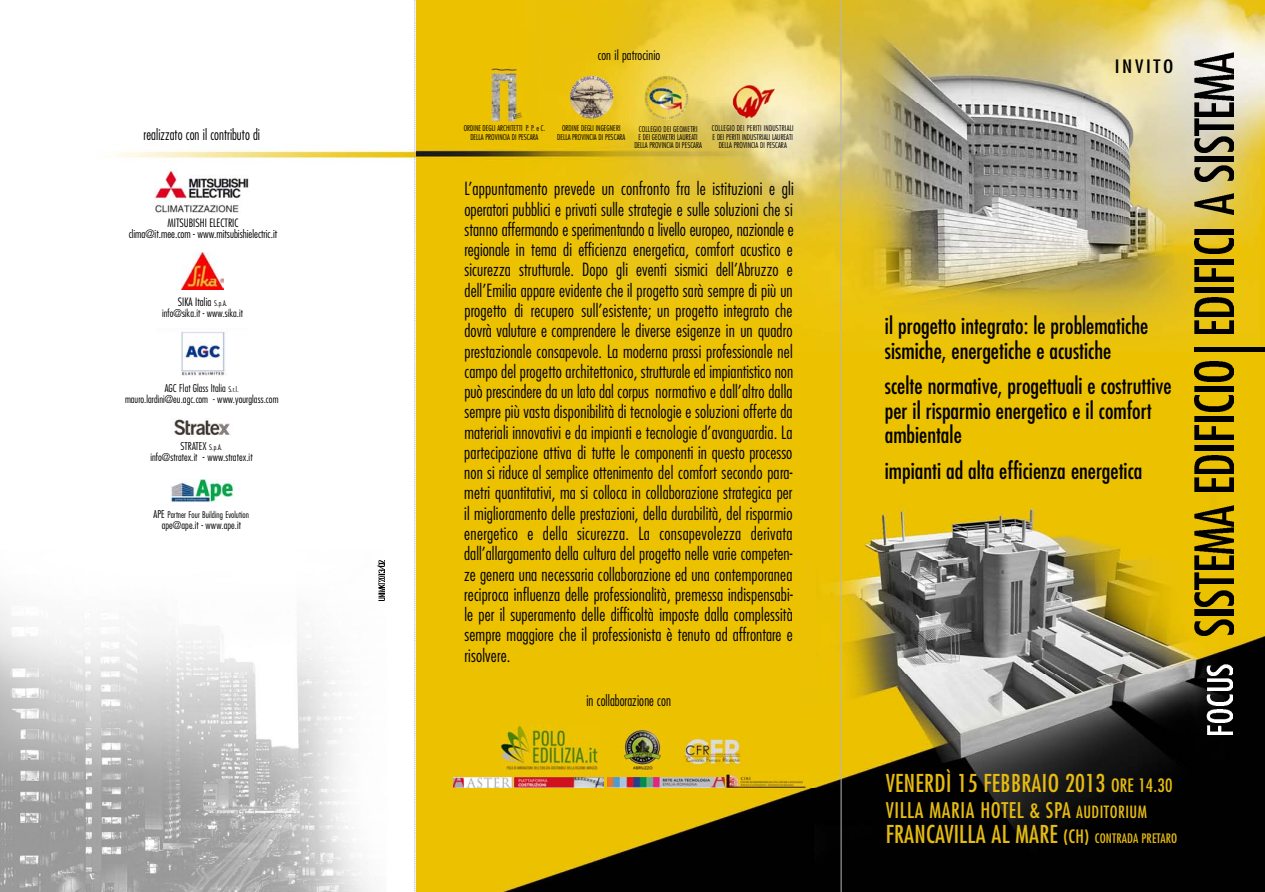
<style>
.page{position:relative;width:1265px;height:892px;background:#fff}
.page>*{position:absolute;margin:0;border:0;box-sizing:border-box;transform-origin:0 0}
.t1{font:condensed 24px "Futura";letter-spacing:.01em;color:#e6bb12}
.t2{font:condensed 22.5px/24.8px "Futura";color:#000}
.t3{font:condensed 21px "Futura";letter-spacing:.03em;color:#e6bb12}
.t4{font:condensed 18px "Futura";letter-spacing:.12em;color:#000;scale:1.2 1}
.t5{font:300 condensed 17.7px/20.2px "Futura";letter-spacing:.01em;color:#000;text-align:justify}
.t6{font:300 condensed 15px "Futura";color:#000;scale:.92 1}
.t7{font:300 condensed 13.5px "Futura";color:#000}
.t8{font:300 condensed 11.25px/11.9px "Futura";color:#000;text-align:center}
.t9{font:300 condensed 10.5px/11.1px "Futura";letter-spacing:.005em;color:#000;text-align:center}
.t10{font:300 condensed 9px "Futura";color:#000}
.t11{font:300 condensed 7.8px/8.2px "Futura";color:#000;text-align:center}
.s1{font-size:7.5px}
.s2{font-size:11.25px}
.s3{font-size:10.5px}
.s4{font-size:18px}
.s5{font-size:16.5px}
.s6{font-size:12.75px}
</style>
<div class="page">
<img style="left:0;top:2px;width:416px;height:890px">
<img style="left:416px;top:0;width:848px;height:892px">
<svg style="left:414px;top:0;width:1px;height:892px"></svg>
<svg style="left:376px;top:560px;width:9px;height:40px"></svg>
<hr style="left:840px;top:0;width:1px;height:892px;background:#bbb5b6">
<div style="left:131px;top:166px;width:132px;height:46px;background:#fff"></div>
<img style="left:155px;top:169px;width:94px;height:43px">
<img style="left:489px;top:67px;width:34px;height:55px">
<div style="left:166px;top:418px;width:72px;height:19px;background:#fff"></div>
<img style="left:174px;top:419px;width:56px;height:16px">
<div style="left:158px;top:469px;width:90px;height:34px;background:#fff"></div>
<img style="left:171px;top:480px;width:63px;height:22px">
<img style="left:156px;top:328px;width:91px;height:51px">
<div style="left:156px;top:250px;width:91px;height:41px;background:#fff"></div>
<img style="left:182px;top:253px;width:42px;height:36px">
<img style="left:514px;top:777px;width:90px;height:10px">
<img style="left:453px;top:777px;width:58px;height:10px">
<img style="left:607px;top:777px;width:117px;height:10px">
<img style="left:725px;top:772px;width:82px;height:16px">
<img style="left:620px;top:726px;width:42px;height:45px">
<img style="left:683px;top:737px;width:59px;height:29px">
<img style="left:500px;top:725px;width:100px;height:47px">
<img style="left:571px;top:76px;width:43px;height:43px">
<img style="left:647px;top:76px;width:41px;height:44px">
<img style="left:744px;top:85px;width:31px;height:34px">
<img style="left:1204px;top:725px;width:27px;height:9px">
<img style="left:1204px;top:709px;width:28px;height:13px">
<img style="left:1204px;top:694px;width:28px;height:11px">
<img style="left:1204px;top:678px;width:28px;height:12px">
<img style="left:1204px;top:664px;width:28px;height:11px">
<hr style="left:1194px;top:347px;width:70px;height:4px;background:#000">
<img style="left:1190px;top:619px;width:43px;height:16px">
<img style="left:1193px;top:610px;width:40px;height:5px">
<img style="left:1190px;top:590px;width:43px;height:16px">
<img style="left:1193px;top:572px;width:40px;height:17px">
<img style="left:1193px;top:556px;width:40px;height:13px">
<img style="left:1193px;top:506px;width:40px;height:48px">
<img style="left:1193px;top:477px;width:40px;height:14px">
<img style="left:1193px;top:455px;width:40px;height:19px">
<img style="left:1193px;top:445px;width:40px;height:5px">
<img style="left:1193px;top:425px;width:40px;height:14px">
<img style="left:1193px;top:416px;width:40px;height:6px">
<img style="left:1193px;top:395px;width:40px;height:16px">
<img style="left:1193px;top:386px;width:40px;height:6px">
<img style="left:1193px;top:362px;width:40px;height:19px">
<img style="left:1193px;top:320px;width:40px;height:14px">
<img style="left:1193px;top:298px;width:40px;height:18px">
<img style="left:1193px;top:287px;width:40px;height:6px">
<img style="left:1193px;top:268px;width:40px;height:13px">
<img style="left:1193px;top:259px;width:40px;height:5px">
<img style="left:1193px;top:238px;width:40px;height:16px">
<img style="left:1193px;top:229px;width:40px;height:5px">
<img style="left:1193px;top:194px;width:40px;height:21px">
<img style="left:1190px;top:165px;width:43px;height:16px">
<img style="left:1193px;top:156px;width:40px;height:5px">
<img style="left:1190px;top:136px;width:43px;height:16px">
<img style="left:1193px;top:118px;width:40px;height:18px">
<img style="left:1193px;top:102px;width:40px;height:14px">
<img style="left:1193px;top:52px;width:40px;height:48px">
<p class="t7" style="left:597px;top:49px;width:64px">con il patrocinio</p>
<p class="t6" style="left:144px;top:128px;width:128px">realizzato con il contributo di</p>
<p class="t11" style="left:463px;top:125px;width:83px">O R D IN ED E G L I A R C H IT E T T I P. P. e C.<br>D E L L A PROVINCIA DI PESCARA</p>
<p class="t11" style="left:557px;top:125px;width:70px">O R D IN ED E G L IIN G E G N E R I<br>D E L L A PROVINCIA DI PESCARA</p>
<p class="t11" style="left:711px;top:125px;width:83px">CO L L E G IO DEI PERITI INDUSTRIALI<br>E DEI PERITI INDUSTRIALI LAUREAT I<br>D E L L A PROVINCIA DI PESCARA</p>
<p class="t11" style="left:634px;top:125px;width:69px">C O L L E G IOD E IG E O M E T R I<br>ED E IG E O M E T R IL A U R E AT I<br>DELLA PROVINCIA DI PESCARA</p>
<p class="t8" style="left:129px;top:217px;width:150px">MITSUBISHI ELECTRIC<br>clima@it.mee.com - www.mitsubishielectric.it</p>
<p class="t8" style="left:178px;top:297px;width:51px">SIKA Italia <span class="s1">S .p .A .</span></p>
<p class="t9" style="left:162px;top:308px;width:82px">info@sika.it - www.sik a .it</p>
<p class="t9" style="left:125px;top:382px;width:155px">AGC Flat G la ss Ita lia <span class="s1">S. r.l. </span>mauro.lardini@eu.agc.com - www.y o u rg la ss.co m</p>
<p class="t9" style="left:150px;top:441px;width:104px">S T R ATEX <span class="s1">S .p .A .<br></span>info@stratex.it <span class="s2">-</span> w w w.stra te x .it</p>
<p class="t10" style="left:153px;top:511px;width:97px"><span class="s3">APE</span> P a rtner Four Building Evolution</p>
<p class="t9" style="left:162px;top:520px;width:81px">ape@ape.it - www.a p e .it</p>
<p class="t5" style="left:464px;top:180px;width:331px">L’appuntamento prevede un confronto fra le istituzioni e gli operatori pubblici e privati sulle strategie e sulle soluzioni che si stanno affermando e sperimentando a livello europeo, nazionale e regionale in tema di efficienza energetica, comfort acustico e sicurezza strutturale. Dopo gli eventi sismici dell’Abruzzo e dell’Emilia appare evidente che il progetto sarà sempre di più un progetto di recupero sull’esistente; un progetto integrato che dovrà valutare e comprendere le diverse esigenze in un quadro prestazionale consapevole. La moderna prassi professionale nel campo del progetto architettonico, strutturale ed impiantistico non può prescindere da un lato dal corpus n o rmativo e dall’altro dalla sempre più vasta disponibilità di tecnologie e soluzioni offerte da materiali innovativi e da impianti e tecnologie d’avanguardia. La p a rtecipazione attiva di tutte le componenti in questo processo non si riduce al semplice ottenimento del comfort secondo para&shy;metri quantitativi, ma si colloca in collaborazione strategica per il miglioramento delle prestazioni, della durabilità, del risparm io energetico e della sicurezza. La consapevolezza derivata dall’allargamento della cultura del progetto nelle varie competen&shy;ze genera una necessaria collaborazione ed una contemporanea reciproca influenza delle professionalità, premessa indispensabi&shy;le per il superamento delle difficoltà imposte dalla complessità sempre maggiore che il professionista è tenuto ad affrontare e riso lv e re .</p>
<p class="t6" style="left:586px;top:694px;width:93px">in collaborazione con</p>
<p class="t4" style="left:1114px;top:58px;width:50px">INVITO</p>
<p class="t2" style="left:884px;top:315px;width:265px">il progetto integrato: le problematiche sismiche, energetiche e acustiche</p>
<p class="t2" style="left:884px;top:375px;width:288px">scelte normative, progettuali e costruttive per il risparmio energetico e il comfort ambientale</p>
<p class="t2" style="left:884px;top:460px;width:259px">impianti ad alta efficienza energetica</p>
<h1 class="t1" style="left:885px;top:772px;width:288px">VENERDÌ 15 FEBBRAIO 2013 <span class="s4">ORE 14.30</span></h1>
<p class="t3" style="left:885px;top:800px;width:263px">VILLA MARIA HOTEL &amp; SPA <span class="s5">AUDITORIUM</span></p>
<h1 class="t1" style="left:885px;top:823px;width:293px">FRANCAVILLA AL MARE <span class="s4">(CH)</span> <span class="s6">CONTRADA PRETARO</span></h1>
</div>
